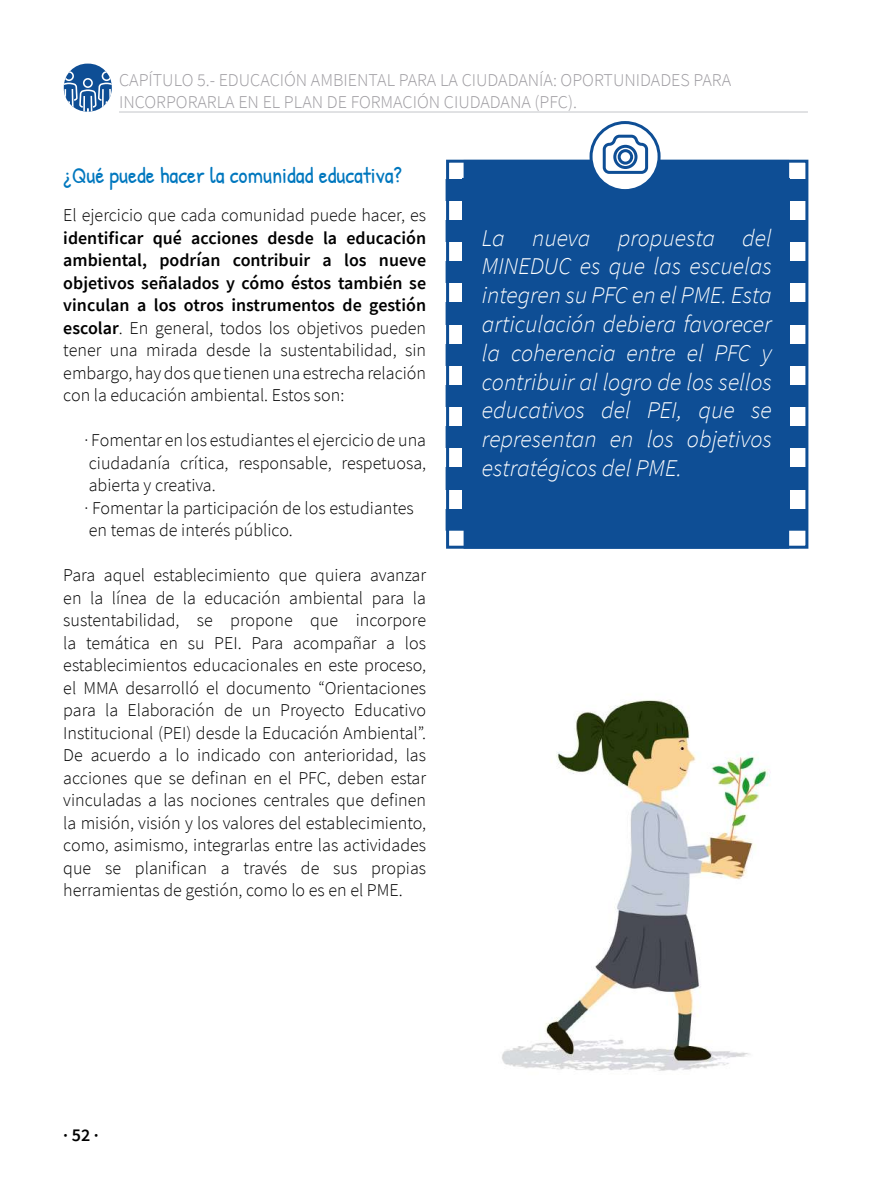
<style>
.page{position:relative;width:893px;height:1191px;background:#fff}
.page>*{position:absolute;margin:0;border:0;box-sizing:border-box;transform-origin:0 0}
.t1{font:italic 300 24px/28.8px "Source Sans Pro";color:#fff;text-align:justify}
.t2{font:22.5px "Patrick Hand";color:#0077be}
.t3{font:300 18px/22.5px "Source Sans Pro";color:#000}
.t4{font:600 18px/22.5px "Source Sans Pro";color:#000;text-align:justify}
.t5{font:300 18px/21.6px "Source Sans Pro";color:#9d9ba0}
.s1{font-weight:300}
</style>
<div class="page">
<div style="left:64px;top:64px;width:48px;height:48px;background:#0e4e95;border-radius:24px"></div>
<svg style="left:64px;top:70px;width:48px;height:42px"></svg>
<div style="left:450px;top:164px;width:354px;height:381px;background:#0e4e95"></div>
<div style="left:444px;top:325px;width:18px;height:18px;background:#fff"></div>
<div style="left:444px;top:284px;width:18px;height:18px;background:#fff"></div>
<div style="left:444px;top:449px;width:18px;height:18px;background:#fff"></div>
<div style="left:444px;top:201px;width:18px;height:18px;background:#fff"></div>
<div style="left:444px;top:366px;width:18px;height:18px;background:#fff"></div>
<div style="left:444px;top:160px;width:18px;height:18px;background:#fff"></div>
<div style="left:444px;top:490px;width:18px;height:18px;background:#fff"></div>
<div style="left:444px;top:243px;width:18px;height:18px;background:#fff"></div>
<div style="left:444px;top:407px;width:18px;height:19px;background:#fff"></div>
<div style="left:790px;top:325px;width:18px;height:18px;background:#fff"></div>
<div style="left:790px;top:284px;width:18px;height:18px;background:#fff"></div>
<div style="left:790px;top:449px;width:18px;height:18px;background:#fff"></div>
<div style="left:790px;top:201px;width:18px;height:18px;background:#fff"></div>
<div style="left:790px;top:366px;width:18px;height:18px;background:#fff"></div>
<div style="left:790px;top:160px;width:18px;height:18px;background:#fff"></div>
<div style="left:790px;top:490px;width:18px;height:18px;background:#fff"></div>
<div style="left:790px;top:243px;width:18px;height:18px;background:#fff"></div>
<div style="left:790px;top:407px;width:18px;height:19px;background:#fff"></div>
<div style="left:446px;top:160px;width:362px;height:389px;border:3px solid #0e4e95"></div>
<svg style="left:591px;top:123px;width:68px;height:68px"></svg>
<div style="left:589px;top:121px;width:72px;height:71px;border:3px solid #0e4e95;border-radius:50%"></div>
<svg style="left:601px;top:133px;width:49px;height:42px"></svg>
<img style="left:502px;top:700px;width:269px;height:371px">
<hr style="left:119px;top:112px;width:689px;height:1px;background:#c3c5ca">
<p class="t5" style="left:119px;top:69px;width:614px">CAPÍTULO 5.- EDUCACIÓN AMBIENTAL PARA LA CIUDADANÍA: OPORTUNIDADES PARA<br>INCORPORARLA EN EL PLAN DE FORMACIÓN CIUDADANA (PFC).</p>
<p class="t2" style="left:63px;top:160px;width:340px">¿Qué puede hacer la comunidad educativa?</p>
<p class="t3" style="left:63px;top:204px;width:364px">El ejercicio que cada comunidad puede hacer, es</p>
<p class="t4" style="left:63px;top:226px;width:364px">identificar qué acciones desde la educación ambiental, podrían contribuir a los nueve objetivos señalados y cómo éstos también se vinculan a los otros instrumentos de gestión escolar<span class="s1">. En general, todos los objetivos pueden tener una mirada desde la sustentabilidad, sin embargo, hay dos que tienen una estrecha relación con la educación ambiental. Estos son:</span></p>
<p class="t3" style="left:85px;top:429px;width:343px">· Fomentar en los estudiantes el ejercicio de una ciudadanía crítica, responsable, respetuosa, abierta y creativa.<br>· Fomentar la participación de los estudiantes en temas de interés público.</p>
<p class="t3" style="left:63px;top:564px;width:364px;text-align:justify">Para aquel establecimiento que quiera avanzar en la línea de la educación ambiental para la sustentabilidad, se propone que incorpore la temática en su PEI. Para acompañar a los establecimientos educacionales en este proceso, el MMA desarrolló el documento “Orientaciones para la Elaboración de un Proyecto Educativo Institucional (PEI) desde la Educación Ambiental”.<br>De acuerdo a lo indicado con anterioridad, las acciones que se definan en el PFC, deben estar vinculadas a las nociones centrales que definen la misión, visión y los valores del establecimiento, como, asimismo, integrarlas entre las actividades que se planifican a través de sus propias herramientas de gestión, como lo es en el PME.</p>
<p class="t1" style="left:482px;top:223px;width:291px">La nueva propuesta del MINEDUC es que las escuelas integren su PFC en el PME. Esta articulación debiera favorecer la coherencia entre el PFC y contribuir al logro de los sellos educativos del PEI, que se representan en los objetivos estratégicos del PME.</p>
<p class="t4" style="left:63px;top:1123px;width:37px">· 52 ·</p>
</div>
